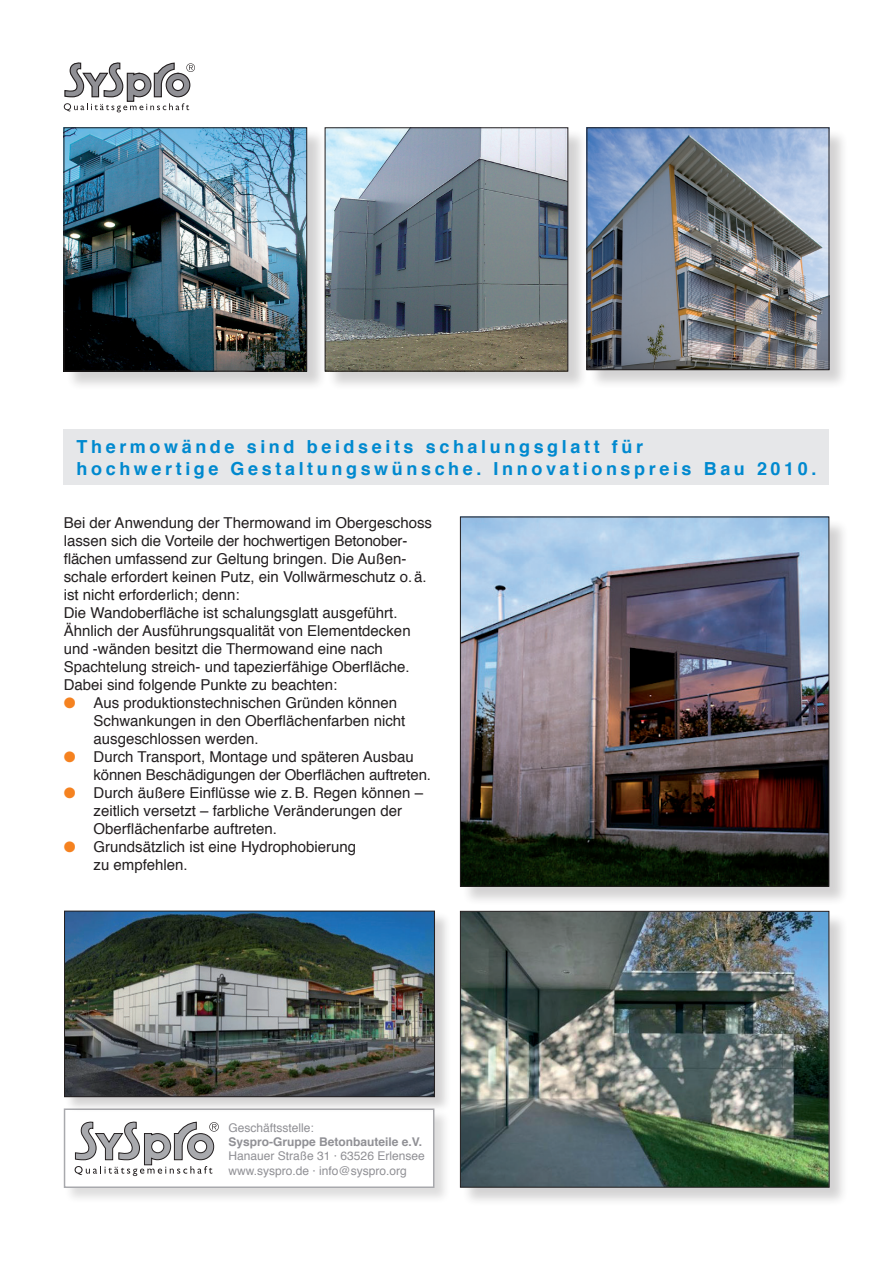
<style>
.page{position:relative;width:893px;height:1263px;background:#fff}
.page>*{position:absolute;margin:0;border:0;box-sizing:border-box;transform-origin:0 0}
.t1{font:700 18px/21.6px "Helvetica";letter-spacing:.2em;color:#0089cf}
.t2{font:15px/18px "Helvetica";color:#231f20}
.t3{font:12px/14.4px "Helvetica";color:#909095}
.t4{font:700 12px "Helvetica";color:#909095}
.s1{color:#f58220}
</style>
<div class="page">
<div style="left:588px;top:129px;width:261px;height:260px;background:#231f20;opacity:.2"></div>
<img style="left:589px;top:130px;width:238px;height:238px">
<div style="left:587px;top:128px;width:242px;height:242px;border:1px solid #231f20"></div>
<div style="left:326px;top:129px;width:262px;height:262px;background:#231f20;opacity:.2"></div>
<img style="left:327px;top:130px;width:239px;height:239px">
<div style="left:325px;top:128px;width:243px;height:243px;border:1px solid #231f20"></div>
<div style="left:65px;top:129px;width:262px;height:262px;background:#231f20;opacity:.2"></div>
<img style="left:66px;top:130px;width:239px;height:239px">
<div style="left:64px;top:128px;width:243px;height:243px;border:1px solid #231f20"></div>
<div style="left:462px;top:913px;width:387px;height:294px;background:#231f20;opacity:.2"></div>
<img style="left:462px;top:913px;width:365px;height:272px">
<div style="left:460px;top:911px;width:369px;height:276px;border:1px solid #231f20"></div>
<div style="left:462px;top:518px;width:387px;height:388px;background:#231f20;opacity:.2"></div>
<img style="left:462px;top:519px;width:365px;height:365px">
<div style="left:460px;top:517px;width:369px;height:369px;border:1px solid #231f20"></div>
<div style="left:64px;top:429px;width:765px;height:56px;background:#e6e7e9"></div>
<svg style="left:64px;top:62px;width:131px;height:50px"></svg>
<div style="left:64px;top:1109px;width:387px;height:95px;background:#231f20;opacity:.15"></div>
<div style="left:65px;top:1109px;width:369px;height:78px;background:#fff"></div>
<div style="left:64px;top:1108px;width:370px;height:80px;border:2px solid #a8a9ad"></div>
<div style="left:65px;top:911px;width:386px;height:203px;background:#231f20;opacity:.2"></div>
<img style="left:66px;top:913px;width:367px;height:182px">
<div style="left:64px;top:911px;width:371px;height:186px;border:1px solid #231f20"></div>
<svg style="left:75px;top:1121px;width:144px;height:55px"></svg>
<p class="t1" style="left:77px;top:436px;width:741px">Thermowände sind beidseits schalungsglatt für<br>hochwertige Gestaltungswünsche. Innovationspreis Bau 2010.</p>
<p class="t2" style="left:64px;top:514px;width:370px">Bei der Anwendung der Thermowand im Obergeschoss lassen sich die Vorteile der hochwertigen Betonober&shy;flächen umfassend zur Geltung bringen. Die Außen&shy;schale erfordert keinen Putz, ein Vollwärmeschutz o.ä. ist nicht erforderlich; denn:<br>Die Wandoberfläche ist schalungsglatt ausgeführt.<br>Ähnlich der Ausführungsqualität von Elementdecken und -wänden besitzt die Thermowand eine nach Spachtelung streich- und tapezierfähige Oberfläche.<br>Dabei sind folgende Punkte zu beachten:</p>
<p class="t2" style="left:94px;top:694px;width:313px;text-indent:-30px"><span class="s1">●</span> Aus produktionstechnischen Gründen können<br>Schwankungen in den Oberflächenfarben nicht ausgeschlossen werden.</p>
<p class="t2" style="left:94px;top:748px;width:339px;text-indent:-30px"><span class="s1">●</span> Durch Transport, Montage und späteren Ausbau können Beschädigungen der Oberflächen auftreten.</p>
<p class="t2" style="left:94px;top:784px;width:331px;text-indent:-30px"><span class="s1">●</span> Durch äußere Einflüsse wie z.B. Regen können – zeitlich versetzt – farbliche Veränderungen der<br>Oberflächenfarbe auftreten.</p>
<p class="t2" style="left:94px;top:838px;width:264px;text-indent:-30px"><span class="s1">●</span> Grundsätzlich ist eine Hydrophobierung zu empfehlen.</p>
<p class="t3" style="left:229px;top:1120px;width:87px">Geschäftsstelle:</p>
<p class="t4" style="left:229px;top:1132px;width:195px">Syspro-Gruppe Betonbauteile e.V.</p>
<p class="t3" style="left:229px;top:1149px;width:198px">Hanauer Straße 31 · 63526 Erlensee www.syspro.de · info@syspro.org</p>
</div>
